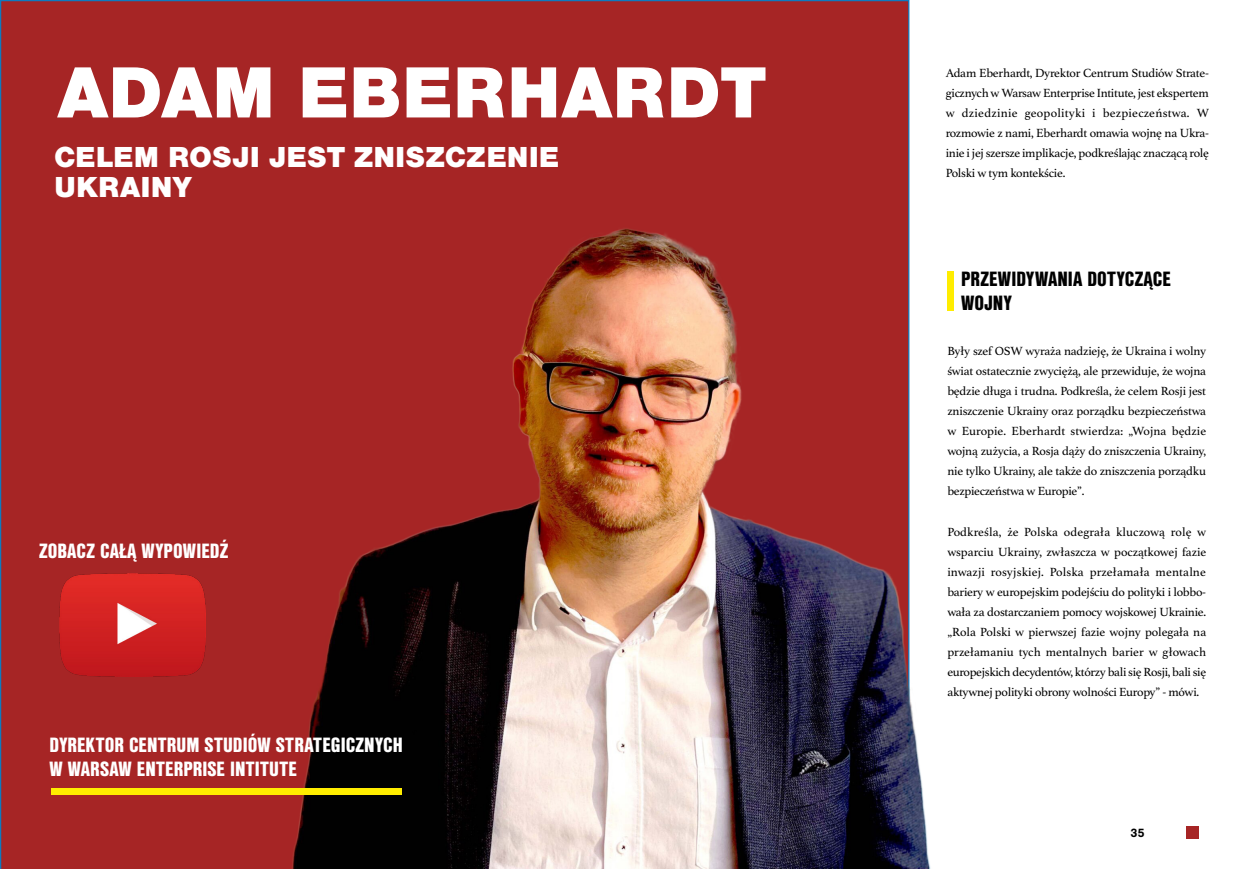
<style>
.page{position:relative;width:1248px;height:869px;background:#fff}
.page>*{position:absolute;margin:0;border:0;box-sizing:border-box;transform-origin:0 0}
.t1{font:900 75px "Nimbus San";color:#fff}
.t2{font:900 30px/30px "Nimbus San";color:#fff}
.t3{font:900 20px/24px "Nimbus San Con L";color:#fff}
.t4{font:900 20px/24px "Nimbus San Con L";letter-spacing:.005em;color:#000}
.t5{font:12.5px/20px "Athelas";letter-spacing:-.02em;color:#000;text-align:justify}
.t6{font:700 12.5px "Nimbus San";color:#000}
</style>
<div class="page">
<div style="left:0;top:0;width:909px;height:868px;background:#a62525"></div>
<img style="left:221px;top:98px;width:978px;height:770px">
<div style="left:51px;top:787px;width:351px;height:7px;background:#ffed00"></div>
<div style="left:946px;top:271px;width:7px;height:40px;background:#ffed00"></div>
<img style="left:60px;top:573px;width:145px;height:102px">
<h1 class="t1" style="left:58px;top:50px;width:709px">ADAM EBERHARDT</h1>
<h2 class="t2" style="left:54px;top:142px;width:506px">CELEM ROSJI JEST ZNISZCZENIE<br>UKRAINY</h2>
<h3 class="t3" style="left:39px;top:537px;width:191px">ZOBACZ CAŁĄ WYPOWIEDŹ</h3>
<h3 class="t3" style="left:50px;top:731px;width:354px">DYREKTOR CENTRUM STUDIÓW STRATEGICZNYCH<br>W WARSAW ENTERPRISE INTITUTE</h3>
<p class="t5" style="left:945px;top:63px;width:265px">Adam Eberhardt, Dyrektor Centrum Studiów Strate&shy;gicznych w Warsaw Enterprise Intitute, jest ekspertem w dziedzinie geopolityki i bezpieczeństwa. W rozmowie z nami, Eberhardt omawia wojnę na Ukra&shy;inie i jej szersze implikacje, podkreślając znaczącą rolę Polski w tym kontekście.</p>
<h3 class="t4" style="left:960px;top:265px;width:211px">PRZEWIDYWANIA DOTYCZĄCE<br>WOJNY</h3>
<p class="t5" style="left:947px;top:342px;width:260px">Były szef OSW wyraża nadzieję, że Ukraina i wolny świat ostatecznie zwyciężą, ale przewiduje, że wojna będzie długa i trudna. Podkreśla, że celem Rosji jest zniszczenie Ukrainy oraz porządku bezpieczeństwa w Europie. Eberhardt stwierdza: „Wojna będzie wojną zużycia, a Rosja dąży do zniszczenia Ukrainy, nie tylko Ukrainy, ale także do zniszczenia porządku bezpieczeństwa w Europie”.</p>
<p class="t5" style="left:947px;top:522px;width:260px">Podkreśla, że Polska odegrała kluczową rolę w wsparciu Ukrainy, zwłaszcza w początkowej fazie inwazji rosyjskiej. Polska przełamała mentalne bariery w europejskim podejściu do polityki i lobbo&shy;wała za dostarczaniem pomocy wojskowej Ukrainie. „Rola Polski w pierwszej fazie wojny polegała na przełamaniu tych mentalnych barier w głowach europejskich decydentów, którzy bali się Rosji, bali się aktywnej polityki obrony wolności Europy” - mówi.</p>
<p class="t6" style="left:1130px;top:825px;width:15px">35</p>
</div>
